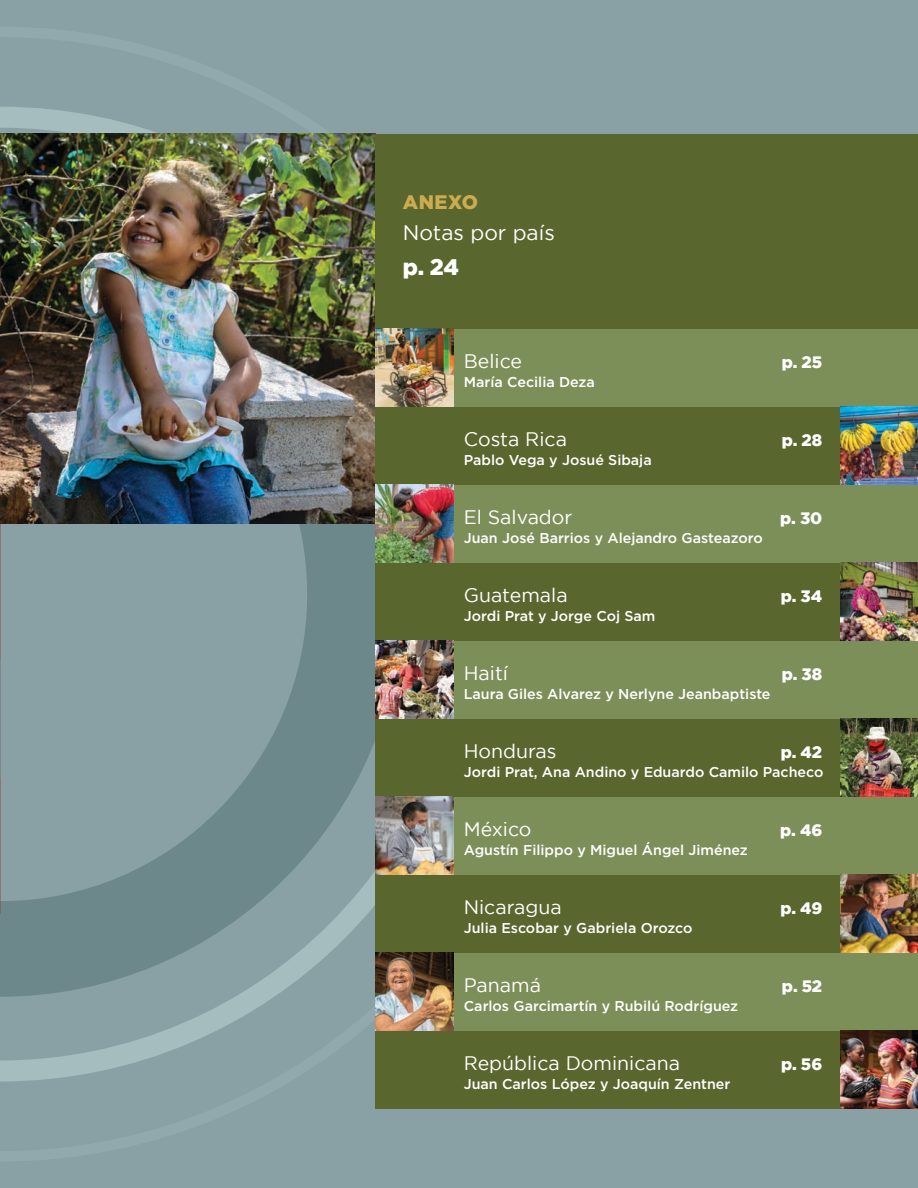
<style>
.page{position:relative;width:918px;height:1188px;background:#89a0a5}
.page>*{position:absolute;margin:0;border:0;box-sizing:border-box;transform-origin:0 0}
.t1{font:900 22.5px "Gotham";color:#fff}
.t2{font:21px "Gotham";color:#fff}
.t3{font:19.5px "Gotham";color:#fff}
.t4{font:900 19.5px "Gotham";letter-spacing:.025em;color:#cdac50}
.t5{font:900 16.5px "Gotham";color:#fff}
.t6{font:500 14.25px "Gotham";color:#fff}
</style>
<div class="page">
<svg style="left:0;top:997px;width:273px;height:84px"></svg>
<svg style="left:0;top:107px;width:376px;height:27px"></svg>
<svg style="left:0;top:524px;width:375px;height:473px"></svg>
<img style="left:0;top:134px;width:375px;height:390px">
<div style="left:375px;top:134px;width:543px;height:975px;background:#59662e"></div>
<div style="left:375px;top:485px;width:543px;height:78px;background:#7d8f59"></div>
<div style="left:375px;top:329px;width:543px;height:78px;background:#7d8f59"></div>
<div style="left:375px;top:797px;width:543px;height:78px;background:#7d8f59"></div>
<div style="left:375px;top:641px;width:543px;height:78px;background:#7d8f59"></div>
<div style="left:375px;top:953px;width:543px;height:78px;background:#7d8f59"></div>
<img style="left:840px;top:563px;width:78px;height:78px">
<img style="left:375px;top:485px;width:78px;height:78px">
<img style="left:840px;top:407px;width:78px;height:78px">
<img style="left:375px;top:329px;width:78px;height:78px">
<img style="left:840px;top:719px;width:78px;height:78px">
<img style="left:375px;top:641px;width:78px;height:78px">
<img style="left:840px;top:875px;width:78px;height:78px">
<img style="left:375px;top:797px;width:78px;height:78px">
<img style="left:840px;top:1031px;width:78px;height:78px">
<img style="left:375px;top:953px;width:78px;height:78px">
<h3 class="t4" style="left:403px;top:188px;width:77px">ANEXO</h3>
<h2 class="t2" style="left:403px;top:219px;width:153px">Notas por país</h2>
<h1 class="t1" style="left:403px;top:251px;width:58px">p. 24</h1>
<h3 class="t3" style="left:464px;top:348px;width:60px">Belice</h3>
<p class="t5" style="left:782px;top:350px;width:42px">p. 25</p>
<p class="t6" style="left:464px;top:374px;width:133px">María Cecilia Deza</p>
<h3 class="t3" style="left:464px;top:426px;width:105px">Costa Rica</h3>
<p class="t5" style="left:782px;top:428px;width:42px">p. 28</p>
<p class="t6" style="left:464px;top:452px;width:189px">Pablo Vega y Josué Sibaja</p>
<h3 class="t3" style="left:464px;top:504px;width:110px">El Salvador</h3>
<p class="t5" style="left:780px;top:506px;width:44px">p. 30</p>
<p class="t6" style="left:464px;top:530px;width:301px">Juan José Barrios y Alejandro Gasteazoro</p>
<h3 class="t3" style="left:464px;top:582px;width:105px">Guatemala</h3>
<p class="t5" style="left:781px;top:584px;width:43px">p. 34</p>
<p class="t6" style="left:464px;top:608px;width:193px">Jordi Prat y Jorge Coj Sam</p>
<h3 class="t3" style="left:464px;top:660px;width:46px">Haití</h3>
<p class="t5" style="left:782px;top:662px;width:42px">p. 38</p>
<p class="t6" style="left:464px;top:686px;width:308px">Laura Giles Alvarez y Nerlyne Jeanbaptiste</p>
<h3 class="t3" style="left:464px;top:738px;width:94px">Honduras</h3>
<p class="t5" style="left:781px;top:740px;width:43px">p. 42</p>
<p class="t6" style="left:464px;top:764px;width:361px">Jordi Prat, Ana Andino y Eduardo Camilo Pacheco</p>
<h3 class="t3" style="left:464px;top:816px;width:69px">México</h3>
<p class="t5" style="left:780px;top:818px;width:44px">p. 46</p>
<p class="t6" style="left:464px;top:842px;width:286px">Agustín Filippo y Miguel Ángel Jiménez</p>
<h3 class="t3" style="left:464px;top:894px;width:99px">Nicaragua</h3>
<p class="t5" style="left:780px;top:896px;width:43px">p. 49</p>
<p class="t6" style="left:464px;top:920px;width:230px">Julia Escobar y Gabriela Orozco</p>
<h3 class="t3" style="left:464px;top:972px;width:79px">Panamá</h3>
<p class="t5" style="left:782px;top:974px;width:42px">p. 52</p>
<p class="t6" style="left:464px;top:998px;width:276px">Carlos Garcimartín y Rubilú Rodríguez</p>
<h3 class="t3" style="left:464px;top:1050px;width:218px">República Dominicana</h3>
<p class="t5" style="left:781px;top:1052px;width:43px">p. 56</p>
<p class="t6" style="left:464px;top:1076px;width:268px">Juan Carlos López y Joaquín Zentner</p>
</div>
